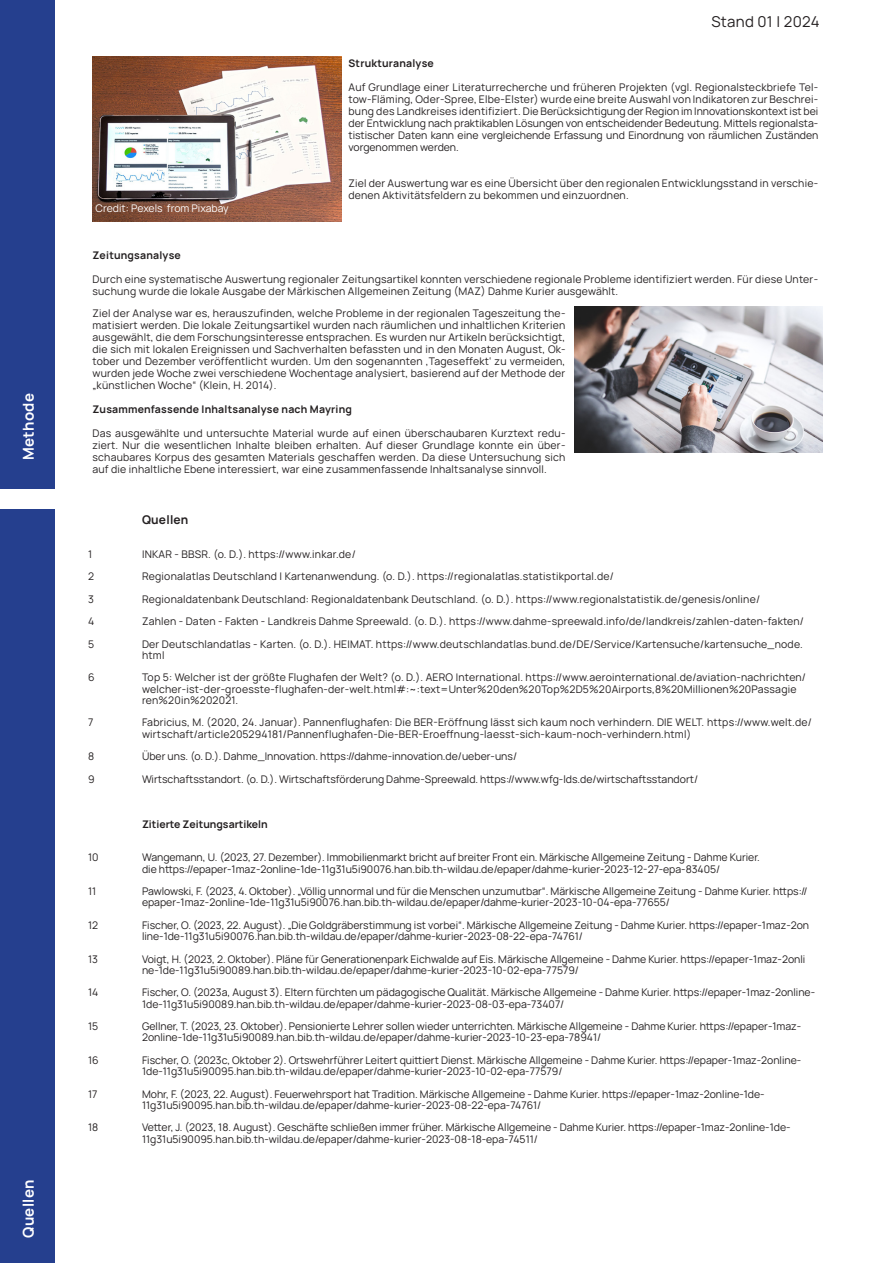
<style>
.page{position:relative;width:893px;height:1263px;background:#fff}
.page>*{position:absolute;margin:0;border:0;box-sizing:border-box;transform-origin:0 0}
.t1{font:700 15px "Manrope";letter-spacing:.02em;color:#fff}
.t2{font:15px "Manrope";letter-spacing:.02em;color:#231f20}
.t3{font:700 12px "Manrope";letter-spacing:.02em;color:#231f20}
.t4{font:10.5px/12px "Manrope";color:#231f20}
.t5{font:10.5px/11.2px "Manrope";letter-spacing:.02em;color:#231f20}
.t6{font:700 10.5px "Manrope";letter-spacing:.02em;color:#231f20}
.t7{font:10.5px "Manrope";color:#fff}
.t8{font:700 10.5px "Manrope";color:#231f20}
</style>
<div class="page">
<div style="left:0;top:510px;width:54px;height:753px;background:#253f8e"></div>
<div style="left:0;top:0;width:54px;height:489px;background:#253f8e"></div>
<img style="left:92px;top:56px;width:249px;height:165px">
<img style="left:574px;top:306px;width:249px;height:146px">
<p class="t1" style="left:16px;top:460px;width:69px;rotate:-90deg">Methode</p>
<p class="t1" style="left:16px;top:1238px;width:60px;rotate:-90deg">Quellen</p>
<p class="t2" style="left:711px;top:10px;width:110px">Stand 01 | 2024</p>
<p class="t7" style="left:96px;top:200px;width:135px">Credit: Pexels from Pixabay</p>
<p class="t6" style="left:348px;top:55px;width:87px">Strukturanalyse</p>
<p class="t4" style="left:348px;top:81px;width:471px;text-align:justify">Auf Grundlage einer Literaturrecherche und früheren Projekten (vgl. Regionalsteckbriefe Tel&shy;tow-Fläming, Oder-Spree, Elbe-Elster) wurde eine breite Auswahl von Indikatoren zur Beschrei&shy;bung des Landkreises identifiziert. Die Berücksichtigung der Region im Innovationskontext ist bei der Entwicklung nach praktikablen Lösungen von entscheidender Bedeutung. Mittels regionalsta&shy;tistischer Daten kann eine vergleichende Erfassung und Einordnung von räumlichen Zuständen vorgenommen werden.</p>
<p class="t5" style="left:348px;top:177px;width:471px;line-height:12px">Ziel der Auswertung war es eine Übersicht über den regionalen Entwicklungsstand in verschie&shy;denen Aktivitätsfeldern zu bekommen und einzuordnen.</p>
<p class="t6" style="left:92px;top:247px;width:90px">Zeitungsanalyse</p>
<p class="t5" style="left:92px;top:273px;width:727px;line-height:12px">Durch eine systematische Auswertung regionaler Zeitungsartikel konnten verschiedene regionale Probleme identifiziert werden. Für diese Unter&shy;suchung wurde die lokale Ausgabe der Märkischen Allgemeinen Zeitung (MAZ) Dahme Kurier ausgewählt.</p>
<p class="t4" style="left:92px;top:306px;width:475px;text-align:justify">Ziel der Analyse war es, herauszufinden, welche Probleme in der regionalen Tageszeitung the&shy;matisiert werden. Die lokale Zeitungsartikel wurden nach räumlichen und inhaltlichen Kriterien ausgewählt, die dem Forschungsinteresse entsprachen. Es wurden nur Artikeln berücksichtigt, die sich mit lokalen Ereignissen und Sachverhalten befassten und in den Monaten August, Ok&shy;tober und Dezember veröffentlicht wurden. Um den sogenannten ‚Tageseffekt‘ zu vermeiden, wurden jede Woche zwei verschiedene Wochentage analysiert, basierend auf der Methode der „künstlichen Woche“ (Klein, H. 2014).</p>
<p class="t6" style="left:92px;top:400px;width:261px">Zusammenfassende Inhaltsanalyse nach Mayring</p>
<p class="t4" style="left:92px;top:426px;width:475px;text-align:justify">Das ausgewählte und untersuchte Material wurde auf einen überschaubaren Kurztext redu&shy;ziert. Nur die wesentlichen Inhalte bleiben erhalten. Auf dieser Grundlage konnte ein über&shy;schaubares Korpus des gesamten Materials geschaffen werden. Da diese Untersuchung sich auf die inhaltliche Ebene interessiert, war eine zusammenfassende Inhaltsanalyse sinnvoll.</p>
<p class="t3" style="left:142px;top:509px;width:48px">Quellen</p>
<p class="t4" style="left:88px;top:547px;width:6px">1</p>
<p class="t5" style="left:142px;top:547px;width:215px">INKAR - BBSR. (o. D.). https://www.inkar.de/</p>
<p class="t4" style="left:88px;top:570px;width:7px">2</p>
<p class="t5" style="left:142px;top:570px;width:473px">Regionalatlas Deutschland | Kartenanwendung. (o. D.). https://regionalatlas.statistikportal.de/</p>
<p class="t4" style="left:88px;top:592px;width:7px">3</p>
<p class="t5" style="left:142px;top:592px;width:620px">Regionaldatenbank Deutschland: Regionaldatenbank Deutschland. (o. D.). https://www.regionalstatistik.de/genesis/online/</p>
<p class="t4" style="left:88px;top:615px;width:8px">4</p>
<p class="t5" style="left:142px;top:615px;width:663px">Zahlen - Daten - Fakten - Landkreis Dahme Spreewald. (o. D.). https://www.dahme-spreewald.info/de/landkreis/zahlen-daten-fakten/</p>
<p class="t4" style="left:88px;top:637px;width:8px">5</p>
<p class="t5" style="left:142px;top:637px;width:662px">Der Deutschlandatlas - Karten. (o. D.). HEIMAT. https://www.deutschlandatlas.bund.de/DE/Service/Kartensuche/kartensuche_node. html</p>
<p class="t4" style="left:88px;top:671px;width:8px">6</p>
<p class="t5" style="left:142px;top:671px;width:665px">Top 5: Welcher ist der größte Flughafen der Welt? (o. D.). AERO International. https://www.aerointernational.de/aviation-nachrichten/ welcher-ist-der-groesste-flughafen-der-welt.html#:~:text=Unter%20den%20Top%2D5%20Airports,8%20Millionen%20Passagie ren%20in%202021.</p>
<p class="t4" style="left:88px;top:716px;width:7px">7</p>
<p class="t5" style="left:142px;top:716px;width:671px">Fabricius, M. (2020, 24. Januar). Pannenflughafen: Die BER-Eröffnung lässt sich kaum noch verhindern. DIE WELT. https://www.welt.de/ wirtschaft/article205294181/Pannenflughafen-Die-BER-Eroeffnung-laesst-sich-kaum-noch-verhindern.html)</p>
<p class="t4" style="left:88px;top:750px;width:8px">8</p>
<p class="t4" style="left:142px;top:750px;width:376px">Über uns. (o. D.). Dahme_Innovation. https://dahme-innovation.de/ueber-uns/</p>
<p class="t4" style="left:88px;top:772px;width:8px">9</p>
<p class="t4" style="left:142px;top:772px;width:558px">Wirtschaftsstandort. (o. D.). Wirtschaftsförderung Dahme-Spreewald. https://www.wfg-lds.de/wirtschaftsstandort/</p>
<p class="t8" style="left:142px;top:815px;width:127px">Zitierte Zeitungsartikeln</p>
<p class="t4" style="left:88px;top:851px;width:12px">10</p>
<p class="t4" style="left:142px;top:851px;width:619px;line-height:11.2px">Wangemann, U. (2023, 27. Dezember). Immobilienmarkt bricht auf breiter Front ein. Märkische Allgemeine Zeitung - Dahme Kurier. die https://epaper-1maz-2online-1de-11g31u5i90076.han.bib.th-wildau.de/epaper/dahme-kurier-2023-12-27-epa-83405/</p>
<p class="t4" style="left:88px;top:885px;width:10px">11</p>
<p class="t4" style="left:142px;top:885px;width:667px;line-height:11.2px">Pawlowski, F. (2023, 4. Oktober). „Völlig unnormal und für die Menschen unzumutbar“. Märkische Allgemeine Zeitung - Dahme Kurier. https:// epaper-1maz-2online-1de-11g31u5i90076.han.bib.th-wildau.de/epaper/dahme-kurier-2023-10-04-epa-77655/</p>
<p class="t4" style="left:88px;top:918px;width:12px">12</p>
<p class="t4" style="left:142px;top:919px;width:669px;line-height:11.2px">Fischer, O. (2023, 22. August). „Die Goldgräberstimmung ist vorbei“. Märkische Allgemeine Zeitung - Dahme Kurier. https://epaper-1maz-2on line-1de-11g31u5i90076.han.bib.th-wildau.de/epaper/dahme-kurier-2023-08-22-epa-74761/</p>
<p class="t4" style="left:88px;top:952px;width:11px">13</p>
<p class="t4" style="left:142px;top:952px;width:665px;line-height:11.2px">Voigt, H. (2023, 2. Oktober). Pläne für Generationenpark Eichwalde auf Eis. Märkische Allgemeine - Dahme Kurier. https://epaper-1maz-2onli ne-1de-11g31u5i90089.han.bib.th-wildau.de/epaper/dahme-kurier-2023-10-02-epa-77579/</p>
<p class="t4" style="left:88px;top:986px;width:12px">14</p>
<p class="t4" style="left:142px;top:986px;width:675px;line-height:11.2px">Fischer, O. (2023a, August 3). Eltern fürchten um pädagogische Qualität. Märkische Allgemeine - Dahme Kurier. https://epaper-1maz-2online-<br>1de-11g31u5i90089.han.bib.th-wildau.de/epaper/dahme-kurier-2023-08-03-epa-73407/</p>
<p class="t4" style="left:88px;top:1020px;width:12px">15</p>
<p class="t4" style="left:142px;top:1020px;width:661px;line-height:11.2px">Gellner, T. (2023, 23. Oktober). Pensionierte Lehrer sollen wieder unterrichten. Märkische Allgemeine - Dahme Kurier. https://epaper-1maz-<br>2online-1de-11g31u5i90089.han.bib.th-wildau.de/epaper/dahme-kurier-2023-10-23-epa-78941/</p>
<p class="t4" style="left:88px;top:1053px;width:12px">16</p>
<p class="t4" style="left:142px;top:1054px;width:661px;line-height:11.2px">Fischer, O. (2023c, Oktober 2). Ortswehrführer Leitert quittiert Dienst. Märkische Allgemeine - Dahme Kurier. https://epaper-1maz-2online-<br>1de-11g31u5i90095.han.bib.th-wildau.de/epaper/dahme-kurier-2023-10-02-epa-77579/</p>
<p class="t4" style="left:88px;top:1087px;width:11px">17</p>
<p class="t4" style="left:142px;top:1087px;width:624px;line-height:11.2px">Mohr, F. (2023, 22. August). Feuerwehrsport hat Tradition. Märkische Allgemeine - Dahme Kurier. https://epaper-1maz-2online-1de-<br>11g31u5i90095.han.bib.th-wildau.de/epaper/dahme-kurier-2023-08-22-epa-74761/</p>
<p class="t4" style="left:88px;top:1121px;width:12px">18</p>
<p class="t4" style="left:142px;top:1121px;width:650px;line-height:11.2px">Vetter, J. (2023, 18. August). Geschäfte schließen immer früher. Märkische Allgemeine - Dahme Kurier. https://epaper-1maz-2online-1de-<br>11g31u5i90095.han.bib.th-wildau.de/epaper/dahme-kurier-2023-08-18-epa-74511/</p>
</div>
